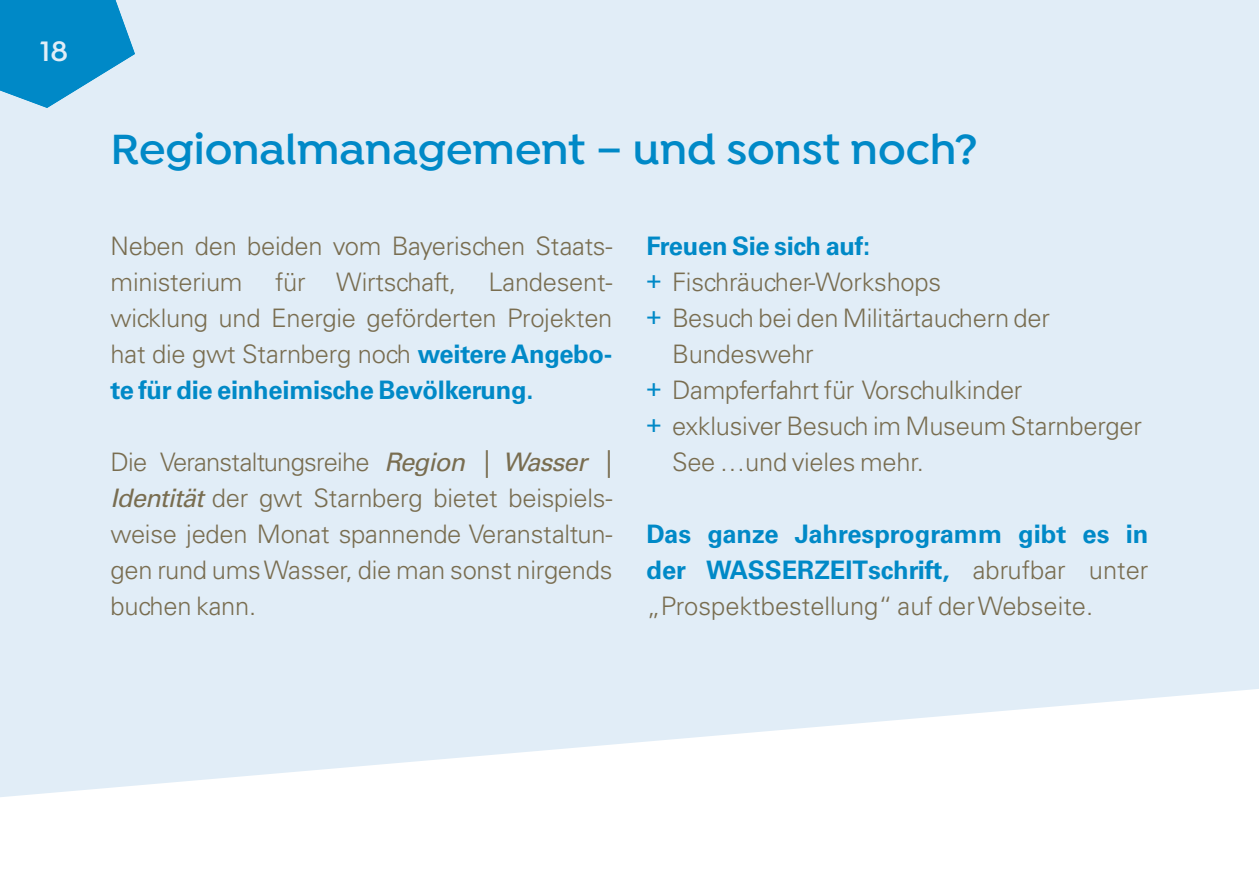
<style>
.page{position:relative;width:1259px;height:893px;background:#fff}
.page>*{position:absolute;margin:0;border:0;box-sizing:border-box;transform-origin:0 0}
.t1{font:600 45px "Isidora";letter-spacing:-.005em;color:#0089c7}
.t2{font:600 30px "Isidora";color:#fff}
.t3{font:300 25.5px/36px "Univers LT Std";letter-spacing:-.01em;color:#796d50;text-align:justify}
.t4{font:700 25.5px/36px "Univers LT Std";color:#0089c7;text-align:justify}
.s1{font-weight:700;color:#0089c7}
.s2{font-weight:400;font-style:italic}
.s3{font-weight:400;color:#0089c7}
.s4{font-weight:300;color:#796d50}
</style>
<div class="page">
<div style="left:0;top:0;width:1259px;height:797px;background:#e1edf7"></div>
<svg style="left:0;top:0;width:135px;height:108px;background:#339fd1"></svg>
<div style="left:40px;top:41px;width:27px;height:20px;background:#0089c7"></div>
<p class="t2" style="left:40px;top:33px;width:30px">18</p>
<h1 class="t1" style="left:111px;top:122px;width:868px">Regionalmanagement – und sonst noch?</h1>
<p class="t3" style="left:111px;top:228px;width:503px">Neben den beiden vom Bayerischen Staats&shy;ministerium</p>
<p class="t3" style="left:275px;top:264px;width:183px">für Wirtschaft,</p>
<p class="t3" style="left:111px;top:264px;width:503px;text-indent:378px">Landesent&shy;wicklung und Energie geförderten Projekten hat die gwt Starnberg noch <span class="s1">weitere Angebo&shy;te für die einheimische Bevölkerung.</span></p>
<p class="t3" style="left:111px;top:444px;width:503px">Die Veranstaltungsreihe <span class="s2">Region | Wasser | Identität</span> der gwt Starnberg bietet beispiels&shy;weise jeden Monat spannende Veranstaltun&shy;gen rund ums Wasser, die man sonst nirgends buchen kann.</p>
<p class="t4" style="left:646px;top:228px;width:225px">Freuen Sie sich auf:</p>
<p class="t3" style="left:646px;top:264px;width:296px"><span class="s3">+</span> Fischräucher-Workshops</p>
<p class="t3" style="left:646px;top:300px;width:405px"><span class="s3">+</span> Besuch bei den Militärtauchern der</p>
<p class="t3" style="left:672px;top:336px;width:143px">Bundeswehr</p>
<p class="t3" style="left:646px;top:372px;width:377px"><span class="s3">+</span> Dampferfahrt für Vorschulkinder</p>
<p class="t3" style="left:646px;top:408px;width:497px"><span class="s3">+</span> exklusiver Besuch im Museum Starnberger</p>
<p class="t3" style="left:672px;top:444px;width:253px">See …und vieles mehr.</p>
<p class="t4" style="left:646px;top:516px;width:503px">Das ganze Jahresprogramm gibt es in der WASSERZEITschrift, <span class="s4">abrufbar unter „Prospektbestellung“ auf der Webseite.</span></p>
</div>
